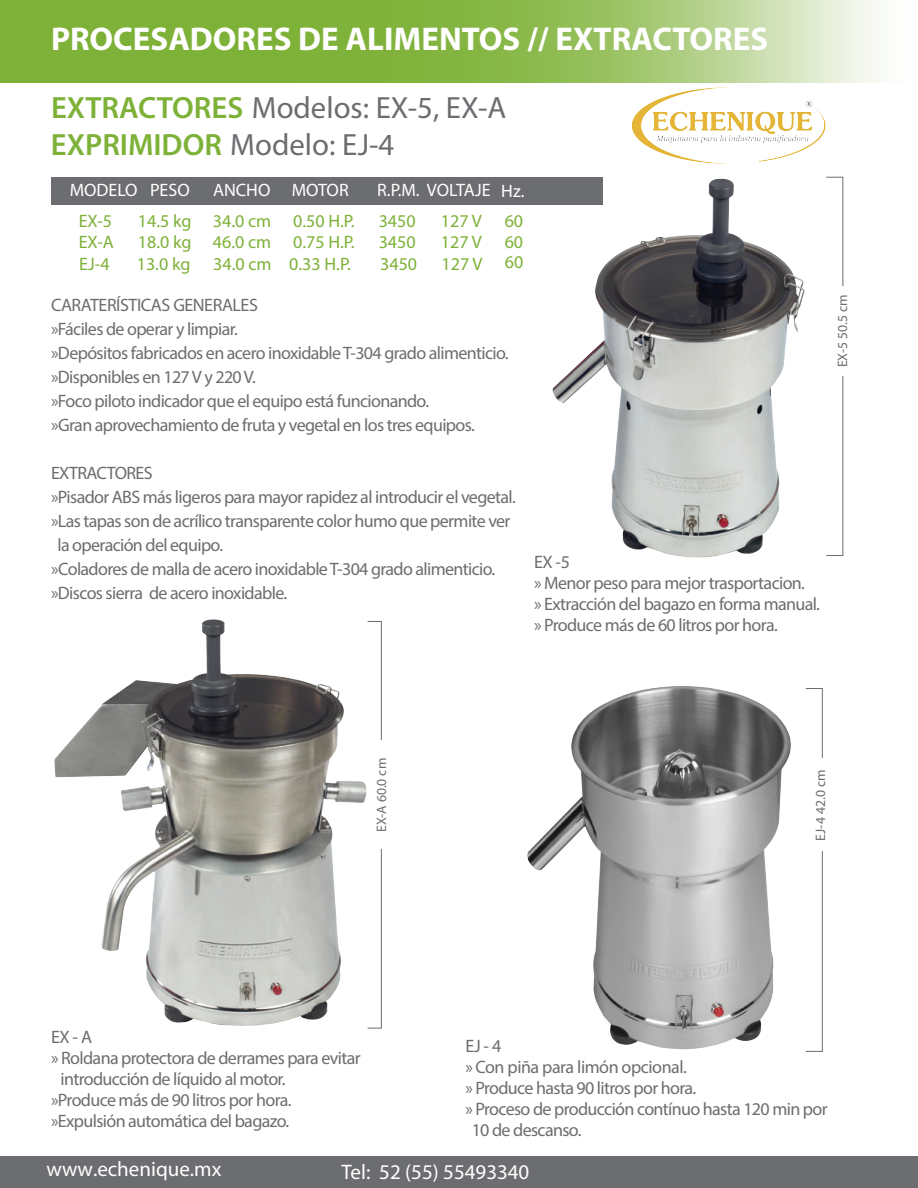
<style>
.page{position:relative;width:918px;height:1188px;background:#fff}
.page>*{position:absolute;margin:0;border:0;box-sizing:border-box;transform-origin:0 0}
.t1{font:700 33px "Myriad Pro";color:#fff}
.t2{font:30.75px/36.9px "Myriad Pro";color:#6c6d70}
.t3{font:21px "Myriad Pro";color:#fff}
.t4{font:18px/24px "Myriad Pro";letter-spacing:-.035em;color:#6c6d70}
.t5{font:18px/21px "Myriad Pro";color:#7db137}
.t6{font:18px "Myriad Pro";color:#fff}
.t7{font:13.8px "Myriad Pro";color:#6c6d70}
.s1{font-weight:600;color:#7db137}
</style>
<div class="page">
<img style="left:54px;top:619px;width:328px;height:410px">
<svg style="left:0;top:0;width:878px;height:83px;background:#8fbb53"></svg>
<div style="left:0;top:1156px;width:918px;height:32px;background:#6c6d70"></div>
<div style="left:826px;top:177px;width:17px;height:379px;border:1px solid #6c6d70"></div>
<div style="left:839px;top:286px;width:7px;height:90px;background:#fff"></div>
<img style="left:546px;top:204px;width:259px;height:354px">
<div style="left:367px;top:621px;width:15px;height:407px;border:1px solid #6c6d70"></div>
<div style="left:378px;top:740px;width:6px;height:108px;background:#fff"></div>
<img style="left:527px;top:686px;width:264px;height:364px">
<div style="left:51px;top:177px;width:552px;height:27px;background:#6c6d70"></div>
<div style="left:805px;top:688px;width:18px;height:364px;border:1px solid #6c6d70"></div>
<div style="left:818px;top:759px;width:8px;height:92px;background:#fff"></div>
<img style="left:610px;top:37px;width:236px;height:177px">
<h1 class="t1" style="left:51px;top:18px;width:719px">PROCESADORES DE ALIMENTOS // EXTRACTORES</h1>
<h2 class="t2" style="left:51px;top:89px;width:457px"><span class="s1">EXTRACTORES</span> Modelos: EX-5, EX-A<br><span class="s1">EXPRIMIDOR</span> Modelo: EJ-4</h2>
<p class="t6" style="left:70px;top:179px;width:121px">MODELO PESO</p>
<p class="t6" style="left:213px;top:179px;width:137px">ANCHO MOTOR</p>
<p class="t6" style="left:377px;top:179px;width:115px">R.P.M. VOLTAJE</p>
<p class="t5" style="left:79px;top:210px;width:37px">EX-5<br>EX-A</p>
<p class="t5" style="left:138px;top:210px;width:55px">14.5 kg<br>18.0 kg</p>
<p class="t5" style="left:213px;top:210px;width:60px">34.0 cm<br>46.0 cm</p>
<p class="t5" style="left:293px;top:210px;width:63px">0.50 H.P.<br>0.75 H.P.</p>
<p class="t5" style="left:379px;top:210px;width:38px">3450<br>3450</p>
<p class="t5" style="left:441px;top:210px;width:42px">127 V<br>127 V</p>
<p class="t6" style="left:501px;top:180px;width:25px">Hz.</p>
<p class="t5" style="left:505px;top:210px;width:20px">60<br>60</p>
<p class="t5" style="left:505px;top:251px;width:20px">60</p>
<p class="t4" style="left:51px;top:292px;width:459px">CARATERÍSTICAS GENERALES<br>»Fáciles de operar y limpiar.<br>»Depósitos fabricados en acero inoxidable T-304 grado alimenticio. »Disponibles en 127 V y 220 V.<br>»Foco piloto indicador que el equipo está funcionando.<br>»Gran aprovechamiento de fruta y vegetal en los tres equipos.</p>
<p class="t4" style="left:51px;top:460px;width:103px">EXTRACTORES</p>
<p class="t4" style="left:51px;top:484px;width:466px">»Pisador ABS más ligeros para mayor rapidez al introducir el vegetal.</p>
<p class="t4" style="left:51px;top:508px;width:461px">»Las tapas son de acrílico transparente color humo que permite ver</p>
<p class="t4" style="left:57px;top:532px;width:167px">la operación del equipo.</p>
<p class="t4" style="left:51px;top:556px;width:446px">»Coladores de malla de acero inoxidable T-304 grado alimenticio.</p>
<p class="t4" style="left:51px;top:580px;width:238px">»Discos sierra de acero inoxidable.</p>
<p class="t5" style="left:79px;top:253px;width:32px">EJ-4</p>
<p class="t5" style="left:137px;top:253px;width:55px">13.0 kg</p>
<p class="t5" style="left:213px;top:253px;width:139px">34.0 cm 0.33 H.P.</p>
<p class="t5" style="left:380px;top:253px;width:38px">3450</p>
<p class="t5" style="left:442px;top:253px;width:42px">127 V</p>
<p class="t4" style="left:534px;top:551px;width:287px;line-height:21px">EX -5<br>» Menor peso para mejor trasportacion.<br>» Extracción del bagazo en forma manual. » Produce más de 60 litros por hora.</p>
<p class="t7" style="left:834px;top:367px;width:74px;rotate:-90deg">EX-5 50.5 cm</p>
<p class="t7" style="left:373px;top:832px;width:76px;rotate:-90deg">EX-A 60.0 cm</p>
<p class="t7" style="left:812px;top:841px;width:72px;rotate:-90deg">EJ-4 42.0 cm</p>
<p class="t4" style="left:51px;top:1025px;width:43px">EX - A</p>
<p class="t4" style="left:51px;top:1046px;width:311px">» Roldana protectora de derrames para evitar</p>
<p class="t4" style="left:61px;top:1067px;width:227px">introducción de líquido al motor.</p>
<p class="t4" style="left:51px;top:1088px;width:242px">»Produce más de 90 litros por hora.</p>
<p class="t4" style="left:51px;top:1109px;width:240px">»Expulsión automática del bagazo.</p>
<p class="t4" style="left:465px;top:1034px;width:37px">EJ - 4</p>
<p class="t4" style="left:465px;top:1055px;width:223px">» Con piña para limón opcional.</p>
<p class="t4" style="left:465px;top:1076px;width:233px">» Produce hasta 90 litros por hora.</p>
<p class="t4" style="left:465px;top:1097px;width:364px">» Proceso de producción contínuo hasta 120 min por</p>
<p class="t4" style="left:472px;top:1118px;width:111px">10 de descanso.</p>
<p class="t3" style="left:47px;top:1156px;width:176px">www.echenique.mx</p>
<p class="t3" style="left:342px;top:1159px;width:189px">Tel: 52 (55) 55493340</p>
</div>
